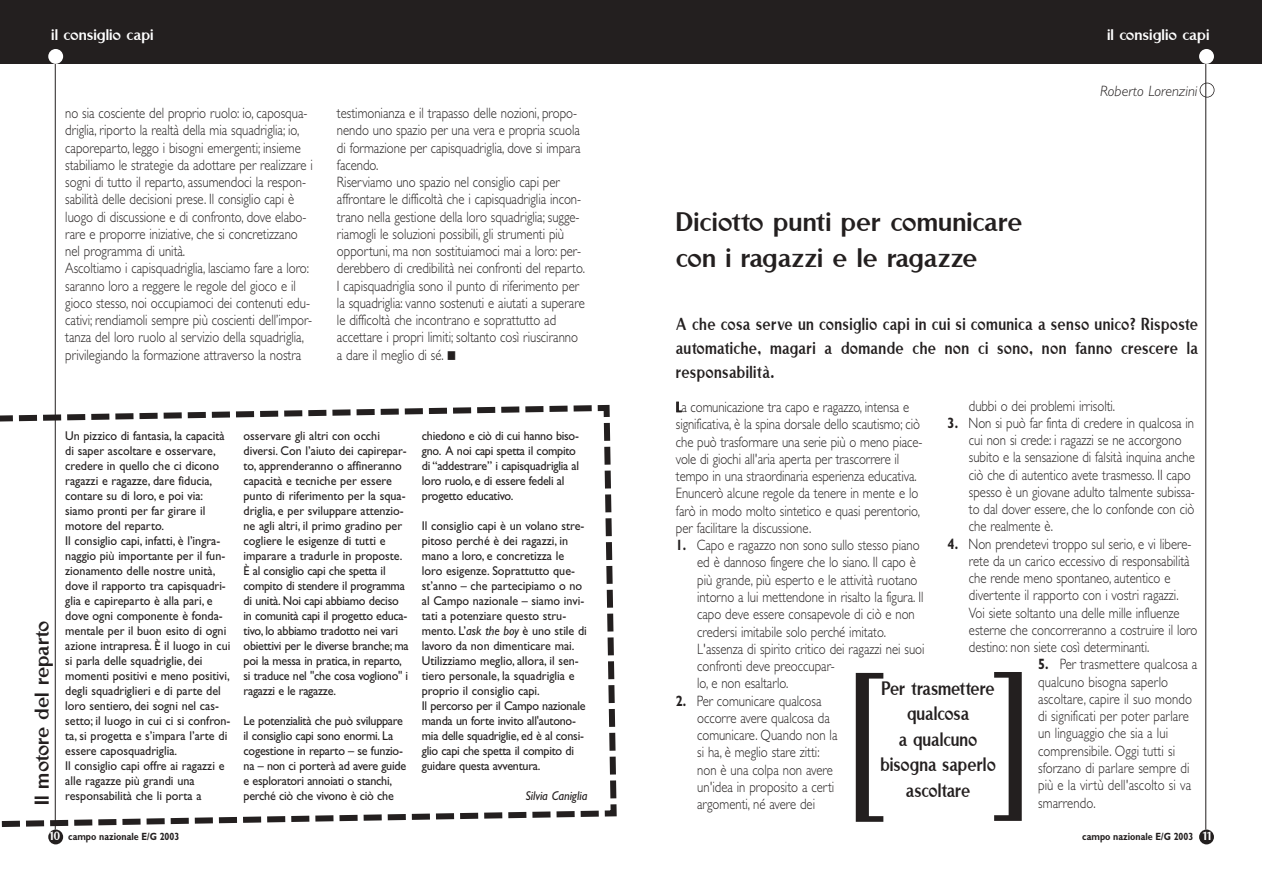
<style>
.page{position:relative;width:1263px;height:893px;background:#fff}
.page>*{position:absolute;margin:0;border:0;box-sizing:border-box;transform-origin:0 0}
.t1{font:30px/36px "Rubino Sans ICG Fill";color:#231f1f}
.t2{font:22.5px "Rubino Sans ICG Fill";color:#231f1f}
.t3{font:21.75px/25.5px "Rubino Sans ICG Fill";color:#231f1f;text-align:center;scale:.85 1}
.t4{font:19.5px/24px "Rubino Sans ICG Fill";letter-spacing:.02em;color:#231f1f;text-align:justify;scale:.85 1}
.t5{font:17.25px "Rubino Sans ICG Fill";color:#fff}
.t6{font:300 15px/17.2px "Gill Sans";color:#231f1f;scale:.85 1}
.t7{font:italic 300 15px "Gill Sans";color:#231f1f}
.t8{font:13.5px "Rubino Sans ICG Fill";color:#fff}
.t9{font:12.75px/15px "Gill Sans";color:#231f1f;scale:.95 1}
.t10{font:12.75px/15px "Gill Sans";letter-spacing:-.02em;color:#231f1f;scale:.95 1}
.t11{font:italic 12.75px "Gill Sans";color:#231f1f;scale:.95 1}
.t12{font:700 10.5px "Gill Sans";color:#231f1f;scale:.85 1}
.s1{font-style:italic}
.s2{font-family:"Rubino Sans ICG Fill";font-weight:400;font-size:13.5px;color:#fff}
.s3{font-weight:700}
.s4{font-family:"Rubino Sans ICG Fill";font-weight:400;font-size:15.75px}
</style>
<div class="page">
<div style="left:1200px;top:83px;width:15px;height:15px;border:2px solid #231f1f;border-radius:50%"></div>
<div style="left:631px;top:0;width:631px;height:64px;background:#231f1f"></div>
<hr style="left:1206px;top:62px;width:1px;height:767px;background:#231f1f">
<div style="left:1199px;top:829px;width:15px;height:15px;background:#231f1f;border-radius:50%"></div>
<div style="left:1199px;top:49px;width:15px;height:15px;background:#fff;border-radius:50%"></div>
<svg style="left:0;top:402px;width:617px;height:427px"></svg>
<div style="left:0;top:0;width:631px;height:64px;background:#231f1f"></div>
<hr style="left:55px;top:62px;width:1px;height:767px;background:#231f1f">
<div style="left:48px;top:829px;width:15px;height:15px;background:#231f1f;border-radius:50%"></div>
<div style="left:48px;top:49px;width:15px;height:15px;background:#fff;border-radius:50%"></div>
<div style="left:64px;top:429px;width:525px;height:376px;background:#fff"></div>
<svg style="left:856px;top:673px;width:27px;height:148px"></svg>
<svg style="left:994px;top:672px;width:28px;height:148px"></svg>
<p class="t5" style="left:51px;top:28px;width:104px">il consiglio capi</p>
<p class="t6" style="left:65px;top:106px;width:293px">no sia cosciente del proprio ruolo: io, caposqua&shy;driglia, riporto la realtà della mia squadriglia; io, caporeparto, leggo i bisogni emergenti; insieme stabiliamo le strategie da adottare per realizzare i sogni di tutto il reparto, assumendoci la respon&shy;sabilità delle decisioni prese. Il consiglio capi è luogo di discussione e di confronto, dove elabo&shy;rare e proporre iniziative, che si concretizzano nel programma di unità.<br>Ascoltiamo i capisquadriglia, lasciamo fare a loro: saranno loro a reggere le regole del gioco e il gioco stesso, noi occupiamoci dei contenuti edu&shy;cativi; rendiamoli sempre più coscienti dell’impor&shy;tanza del loro ruolo al servizio della squadriglia, privilegiando la formazione attraverso la nostra</p>
<p class="t6" style="left:337px;top:106px;width:293px">testimonianza e il trapasso delle nozioni, propo&shy;nendo uno spazio per una vera e propria scuola di formazione per capisquadriglia, dove si impara facendo.<br>Riserviamo uno spazio nel consiglio capi per affrontare le difficoltà che i capisquadriglia incon&shy;trano nella gestione della loro squadriglia; sugge&shy;riamogli le soluzioni possibili, gli strumenti più opportuni, ma non sostituiamoci mai a loro: per&shy;derebbero di credibilità nei confronti del reparto.<br>I capisquadriglia sono il punto di riferimento per la squadriglia: vanno sostenuti e aiutati a superare le difficoltà che incontrano e soprattutto ad accettare i propri limiti; soltanto così riusciranno a dare il meglio di sé.</p>
<h2 class="t2" style="left:34px;top:804px;width:186px;rotate:-90deg">Il motore del reparto</h2>
<p class="t9" style="left:65px;top:429px;width:175px">Un pizzico di fantasia, la capacità di saper ascoltare e osservare, credere in quello che ci dicono ragazzi e ragazze, dare fiducia, contare su di loro, e poi via: siamo pronti per far girare il motore del reparto.<br>Il consiglio capi, infatti, è l’ingra&shy;naggio più importante per il fun&shy;zionamento delle nostre unità, dove il rapporto tra capisquadri&shy;glia e capireparto è alla pari, e dove ogni componente è fonda&shy;mentale per il buon esito di ogni azione intrapresa. È il luogo in cui si parla delle squadriglie, dei momenti positivi e meno positivi, degli squadriglieri e di parte del loro sentiero, dei sogni nel cas&shy;setto; il luogo in cui ci si confron&shy;ta, si progetta e s’impara l’arte di essere caposquadriglia.<br>Il consiglio capi offre ai ragazzi e alle ragazze più grandi una responsabilità che li porta a</p>
<p class="t10" style="left:244px;top:429px;width:175px">osservare gli altri con occhi diversi. Con l’aiuto dei capirepar&shy;to, apprenderanno o affineranno capacità e tecniche per essere punto di riferimento per la squa&shy;driglia, e per sviluppare attenzio&shy;ne agli altri, il primo gradino per cogliere le esigenze di tutti e imparare a tradurle in proposte.<br>È al consiglio capi che spetta il compito di stendere il programma di unità. Noi capi abbiamo deciso in comunità capi il progetto educa&shy;tivo, lo abbiamo tradotto nei vari obiettivi per le diverse branche; ma poi la messa in pratica, in reparto, si traduce nel "che cosa vogliono" i ragazzi e le ragazze.</p>
<p class="t10" style="left:244px;top:714px;width:173px">Le potenzialità che può sviluppare il consiglio capi sono enormi. La cogestione in reparto – se funzio&shy;na – non ci porterà ad avere guide e esploratori annoiati o stanchi, perché ciò che vivono è ciò che</p>
<p class="t10" style="left:422px;top:429px;width:167px">chiedono e ciò di cui hanno biso&shy;gno. A noi capi spetta il compito di “addestrare” i capisquadriglia al loro ruolo, e di essere fedeli al progetto educativo.</p>
<p class="t9" style="left:422px;top:519px;width:175px">Il consiglio capi è un volano stre&shy;pitoso perché è dei ragazzi, in mano a loro, e concretizza le loro esigenze. Soprattutto que&shy;st’anno – che partecipiamo o no al Campo nazionale – siamo invi&shy;tati a potenziare questo stru&shy;mento. L’<span class="s1">ask the boy</span> è uno stile di lavoro da non dimenticare mai.<br>Utilizziamo meglio, allora, il sen&shy;tiero personale, la squadriglia e proprio il consiglio capi.<br>Il percorso per il Campo nazionale manda un forte invito all'autono&shy;mia delle squadriglie, ed è al consi&shy;glio capi che spetta il compito di guidare questa avventura.</p>
<p class="t11" style="left:525px;top:791px;width:67px">Silvia Caniglia</p>
<p class="t12" style="left:49px;top:832px;width:155px"><span class="s2">10</span> campo nazionale E/G 2003</p>
<p class="t5" style="left:1107px;top:29px;width:104px">il consiglio capi</p>
<h1 class="t1" style="left:676px;top:206px;width:348px">Diciotto punti per comunicare con i ragazzi e le ragazze</h1>
<p class="t7" style="left:1100px;top:85px;width:99px">Roberto Lorenzini</p>
<h3 class="t4" style="left:676px;top:314px;width:616px">A che cosa serve un consiglio capi in cui si comunica a senso unico? Risposte automatiche, magari a domande che non ci sono, non fanno crescere la responsabilità.</h3>
<p class="t6" style="left:969px;top:398px;width:174px">dubbi o dei problemi irrisolti.</p>
<p class="t6" style="left:969px;top:416px;width:267px;text-indent:-21px"><span class="s3">3.</span> Non si può far finta di credere in qualcosa in cui non si crede: i ragazzi se ne accorgono subito e la sensazione di falsità inquina anche ciò che di autentico avete trasmesso. II capo spesso è un giovane adulto talmente subissa&shy;to dal dover essere, che lo confonde con ciò che realmente è.</p>
<p class="t6" style="left:969px;top:536px;width:270px;text-indent:-21px"><span class="s3">4.</span> Non prendetevi troppo sul serio, e vi libere&shy;rete da un carico eccessivo di responsabilità che rende meno spontaneo, autentico e divertente il rapporto con i vostri ragazzi.<br>Voi siete soltanto una delle mille influenze esterne che concorreranno a costruire il loro destino: non siete così determinanti.</p>
<p class="t6" style="left:1038px;top:657px;width:189px"><span class="s3">5.</span> Per trasmettere qualcosa a qualcuno bisogna saperlo ascoltare, capire il suo mondo di significati per poter parlare un linguaggio che sia a lui comprensibile. Oggi tutti si sforzano di parlare sempre di più e la virtù dell'ascolto si va smarrendo.</p>
<p class="t6" style="left:676px;top:400px;width:291px"><span class="s4">L</span>a comunicazione tra capo e ragazzo, intensa e significativa, è la spina dorsale dello scautismo; ciò che può trasformare una serie più o meno piace&shy;vole di giochi all'aria aperta per trascorrere il tempo in una straordinaria esperienza educativa.<br>Enuncerò alcune regole da tenere in mente e lo farò in modo molto sintetico e quasi perentorio, per facilitare la discussione.</p>
<p class="t6" style="left:697px;top:538px;width:269px;text-indent:-21px"><span class="s3">1.</span> Capo e ragazzo non sono sullo stesso piano ed è dannoso fingere che lo siano. Il capo è più grande, più esperto e le attività ruotano intorno a lui mettendone in risalto la figura. Il capo deve essere consapevole di ciò e non credersi imitabile solo perché imitato.<br>L'assenza di spirito critico dei ragazzi nei suoi confronti deve preoccupar-<br>lo, e non esaltarlo.</p>
<p class="t6" style="left:697px;top:693px;width:166px;text-indent:-21px"><span class="s3">2.</span> Per comunicare qualcosa occorre avere qualcosa da comunicare. Quando non la si ha, è meglio stare zitti: non è una colpa non avere un'idea in proposito a certi argomenti, né avere dei</p>
<h3 class="t3" style="left:880px;top:677px;width:137px">Per trasmettere qualcosa<br>a qualcuno bisogna saperlo ascoltare</h3>
<p class="t12" style="left:1082px;top:832px;width:132px">campo nazionale E/G 2003</p>
<p class="t8" style="left:1202px;top:830px;width:10px">11</p>
</div>
